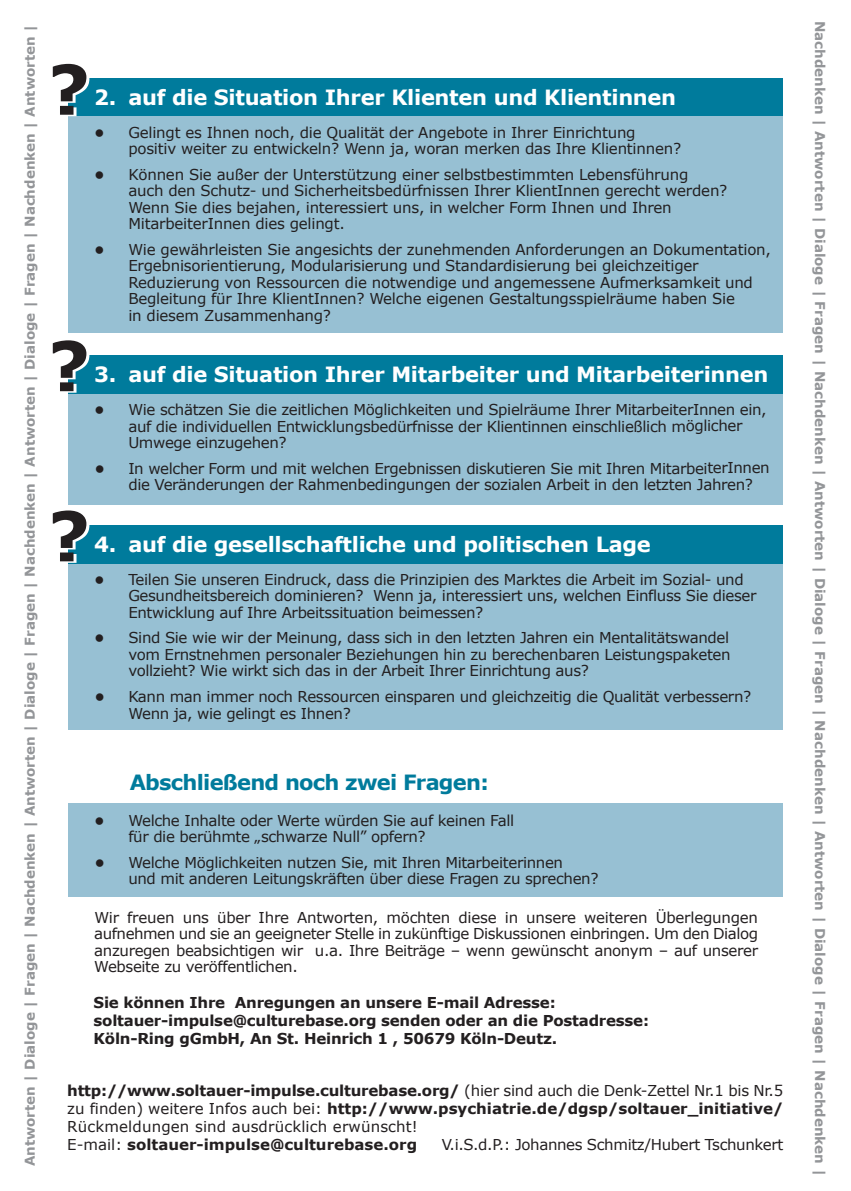
<style>
.page{position:relative;width:851px;height:1191px;background:#fff}
.page>*{position:absolute;margin:0;border:0;box-sizing:border-box;transform-origin:0 0}
.t1{font:700 68.55px "Verdana";color:#231f20}
.t2{font:700 21px "Verdana";letter-spacing:-.015em;color:#fff}
.t3{font:700 21px "Verdana";letter-spacing:-.035em;color:#007b9c}
.t4{font:15px/16.5px "Verdana";letter-spacing:-.025em;color:#231f20}
.t5{font:700 15px/18px "Verdana";letter-spacing:-.015em;color:#231f20}
.t6{font:700 13.5px "Verdana";color:#939598}
.s1{font-weight:700}
.s2{font-weight:400}
</style>
<div class="page">
<div style="left:68px;top:803px;width:714px;height:94px;background:#97c0d3"></div>
<div style="left:68px;top:78px;width:714px;height:38px;background:#007b9c"></div>
<div style="left:68px;top:116px;width:714px;height:217px;background:#97c0d3"></div>
<div style="left:68px;top:356px;width:714px;height:38px;background:#007b9c"></div>
<div style="left:68px;top:394px;width:714px;height:110px;background:#97c0d3"></div>
<div style="left:68px;top:525px;width:714px;height:38px;background:#007b9c"></div>
<div style="left:68px;top:563px;width:714px;height:166px;background:#97c0d3"></div>
<div style="left:58px;top:71px;width:21px;height:21px;background:#fff;border-radius:50%"></div>
<div style="left:58px;top:347px;width:21px;height:21px;background:#fff;border-radius:50%"></div>
<div style="left:58px;top:517px;width:21px;height:21px;background:#fff;border-radius:50%"></div>
<p class="t6" style="left:21px;top:1166px;width:1143px;rotate:-90deg">Antworten | Dialoge | Fragen | Nachdenken | Antworten | Dialoge | Fragen | Nachdenken | Antworten | Dialoge | Fragen | Nachdenken | Antworten |</p>
<h1 class="t1" style="left:48px;top:46px;width:44px">?</h1>
<h1 class="t1" style="left:48px;top:322px;width:44px">?</h1>
<h1 class="t1" style="left:48px;top:492px;width:44px">?</h1>
<h2 class="t2" style="left:94px;top:83px;width:583px">2. auf die Situation Ihrer Klienten und Klientinnen</h2>
<p class="t4" style="left:128px;top:123px;width:554px;text-indent:-34px"><span class="s1">•</span> Gelingt es Ihnen noch, die Qualität der Angebote in Ihrer Einrichtung positiv weiter zu entwickeln? Wenn ja, woran merken das Ihre Klientinnen?</p>
<p class="t4" style="left:128px;top:165px;width:600px;text-indent:-34px"><span class="s1">•</span> Können Sie außer der Unterstützung einer selbstbestimmten Lebensführung<br>auch den Schutz- und Sicherheitsbedürfnissen Ihrer KlientInnen gerecht werden?<br>Wenn Sie dies bejahen, interessiert uns, in welcher Form Ihnen und Ihren MitarbeiterInnen dies gelingt.</p>
<p class="t4" style="left:128px;top:240px;width:644px;text-indent:-34px"><span class="s1">•</span> Wie gewährleisten Sie angesichts der zunehmenden Anforderungen an Dokumentation, Ergebnisorientierung, Modularisierung und Standardisierung bei gleichzeitiger Reduzierung von Ressourcen die notwendige und angemessene Aufmerksamkeit und Begleitung für Ihre KlientInnen? Welche eigenen Gestaltungsspielräume haben Sie<br>in diesem Zusammenhang?</p>
<h2 class="t2" style="left:94px;top:361px;width:675px">3. auf die Situation Ihrer Mitarbeiter und Mitarbeiterinnen</h2>
<p class="t4" style="left:128px;top:401px;width:639px;text-indent:-34px"><span class="s1">•</span> Wie schätzen Sie die zeitlichen Möglichkeiten und Spielräume Ihrer MitarbeiterInnen ein, auf die individuellen Entwicklungsbedürfnisse der Klientinnen einschließlich möglicher<br>Umwege einzugehen?</p>
<p class="t4" style="left:128px;top:459px;width:642px;text-indent:-34px"><span class="s1">•</span> In welcher Form und mit welchen Ergebnissen diskutieren Sie mit Ihren MitarbeiterInnen die Veränderungen der Rahmenbedingungen der sozialen Arbeit in den letzten Jahren?</p>
<h2 class="t2" style="left:94px;top:531px;width:558px">4. auf die gesellschaftliche und politischen Lage</h2>
<p class="t4" style="left:128px;top:571px;width:629px;text-indent:-34px"><span class="s1">•</span> Teilen Sie unseren Eindruck, dass die Prinzipien des Marktes die Arbeit im Sozial- und<br>Gesundheitsbereich dominieren? Wenn ja, interessiert uns, welchen Einfluss Sie dieser<br>Entwicklung auf Ihre Arbeitssituation beimessen?</p>
<p class="t4" style="left:128px;top:629px;width:603px;text-align:justify;text-indent:-34px"><span class="s1">•</span> Sind Sie wie wir der Meinung, dass sich in den letzten Jahren ein Mentalitätswandel vom Ernstnehmen personaler Beziehungen hin zu berechenbaren Leistungspaketen vollzieht? Wie wirkt sich das in der Arbeit Ihrer Einrichtung aus?</p>
<p class="t4" style="left:128px;top:688px;width:624px;text-indent:-34px"><span class="s1">•</span> Kann man immer noch Ressourcen einsparen und gleichzeitig die Qualität verbessern?<br>Wenn ja, wie gelingt es Ihnen?</p>
<h2 class="t3" style="left:130px;top:769px;width:360px">Abschließend noch zwei Fragen:</h2>
<p class="t4" style="left:128px;top:811px;width:387px;text-indent:-34px"><span class="s1">•</span> Welche Inhalte oder Werte würden Sie auf keinen Fall für die berühmte „schwarze Null” opfern?</p>
<p class="t4" style="left:128px;top:853px;width:471px;text-indent:-34px"><span class="s1">•</span> Welche Möglichkeiten nutzen Sie, mit Ihren Mitarbeiterinnen<br>und mit anderen Leitungskräften über diese Fragen zu sprechen?</p>
<p class="t4" style="left:94px;top:908px;width:665px;text-align:justify">Wir freuen uns über Ihre Antworten, möchten diese in unsere weiteren Überlegungen aufnehmen und sie an geeigneter Stelle in zukünftige Diskussionen einbringen. Um den Dialog anzuregen beabsichtigen wir u.a. Ihre Beiträge – wenn gewünscht anonym – auf unserer Webseite zu veröffentlichen.</p>
<p class="t5" style="left:94px;top:993px;width:557px">Sie können Ihre Anregungen an unsere E-mail Adresse: soltauer-impulse@culturebase.org senden oder an die Postadresse:<br>Köln-Ring gGmbH, An St. Heinrich 1 , 50679 Köln-Deutz.</p>
<p class="t5" style="left:67px;top:1081px;width:717px">http://www.soltauer-impulse.culturebase.org/ <span class="s2">(hier sind auch die Denk-Zettel Nr.1 bis Nr.5 zu finden) weitere Infos auch bei:</span> http://www.psychiatrie.de/dgsp/soltauer_initiative/ <span class="s2">Rückmeldungen sind ausdrücklich erwünscht!<br>E-mail:</span> soltauer-impulse@culturebase.org</p>
<p class="t4" style="left:442px;top:1136px;width:343px">V.i.S.d.P.: Johannes Schmitz/Hubert Tschunkert</p>
<p class="t6" style="left:828px;top:21px;width:1156px;rotate:90deg">Nachdenken | Antworten | Dialoge | Fragen | Nachdenken | Antworten | Dialoge | Fragen | Nachdenken | Antworten | Dialoge | Fragen | Nachdenken |</p>
</div>
